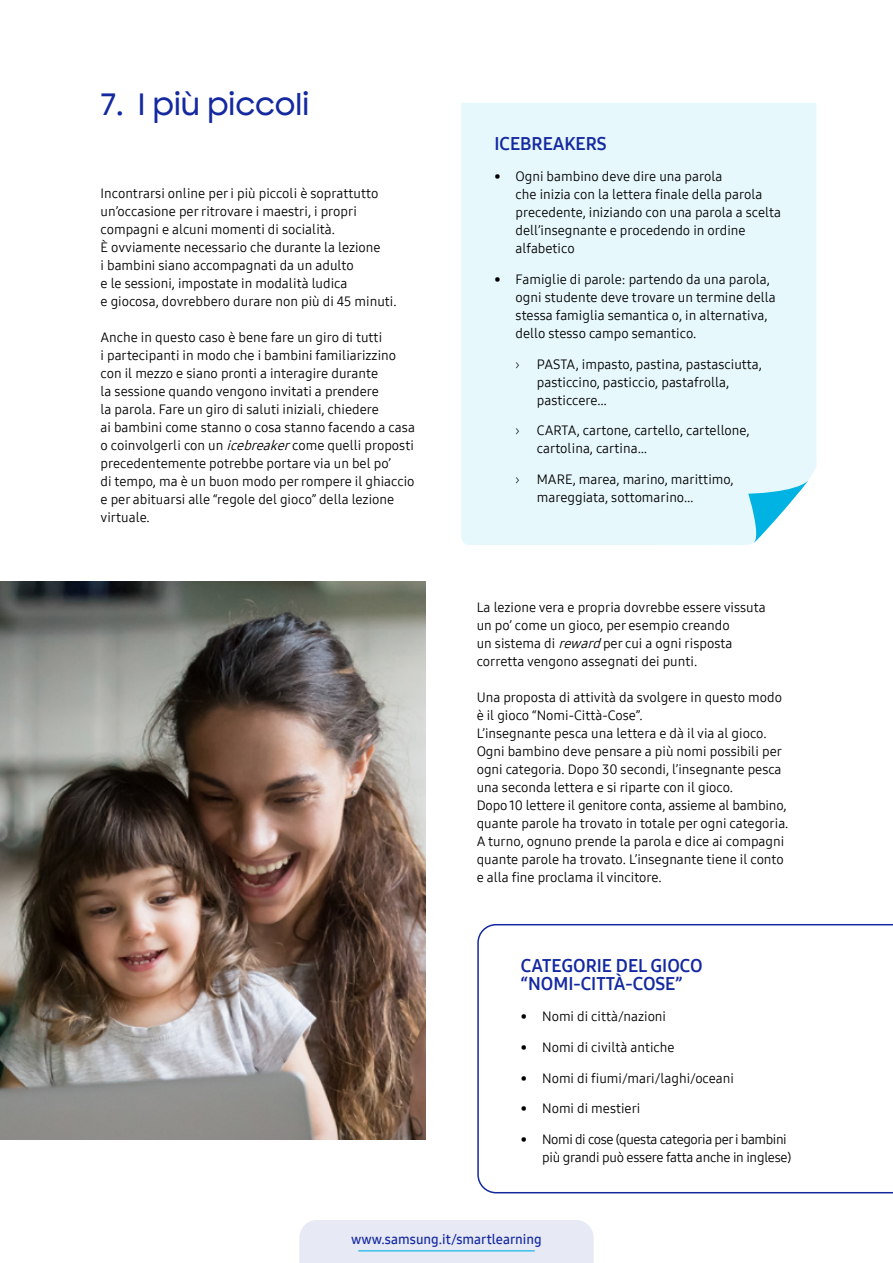
<style>
.page{position:relative;width:893px;height:1263px;background:#fff}
.page>*{position:absolute;margin:0;border:0;box-sizing:border-box;transform-origin:0 0}
.t1{font:500 30px "Samsung Sharp Sans";color:#1428a0}
.t2{font:18px "Samsung One 700";color:#1428a0}
.t3{font:13.5px/18px "Samsung One 400";color:#000}
.t4{font:13.5px/18px "Samsung One 400";letter-spacing:-.03em;color:#000}
.t5{font:13.5px "Samsung One 600";color:#1428a0}
.t6{font:13.5px "Samsung One 300 C";color:#000}
.s1{font-style:italic}
</style>
<div class="page">
<div style="left:461px;top:103px;width:355px;height:442px;background:#e7f8fd"></div>
<svg style="left:663px;top:461px;width:154px;height:84px"></svg>
<img style="left:0;top:581px;width:425px;height:558px">
<svg style="left:477px;top:924px;width:416px;height:269px"></svg>
<div style="left:299px;top:1220px;width:295px;height:43px;background:#e7e9f5"></div>
<hr style="left:358px;top:1250px;width:177px;height:1px;background:#00b3e3">
<p class="t1" style="left:101px;top:83px;width:210px">7. I più piccoli</p>
<p class="t3" style="left:101px;top:184px;width:279px">Incontrarsi online per i più piccoli è soprattutto un’occasione per ritrovare i maestri, i propri compagni e alcuni momenti di socialità.</p>
<p class="t3" style="left:101px;top:238px;width:282px">È ovviamente necessario che durante la lezione</p>
<p class="t3" style="left:101px;top:256px;width:255px">i bambini siano accompagnati da un adulto</p>
<p class="t3" style="left:101px;top:274px;width:248px">e le sessioni, impostate in modalità ludica</p>
<p class="t3" style="left:101px;top:292px;width:298px">e giocosa, dovrebbero durare non più di 45 minuti.</p>
<p class="t3" style="left:101px;top:328px;width:283px">Anche in questo caso è bene fare un giro di tutti</p>
<p class="t3" style="left:101px;top:346px;width:297px">i partecipanti in modo che i bambini familiarizzino con il mezzo e siano pronti a interagire durante</p>
<p class="t3" style="left:101px;top:382px;width:280px">la sessione quando vengono invitati a prendere</p>
<p class="t3" style="left:101px;top:400px;width:280px">la parola. Fare un giro di saluti iniziali, chiedere</p>
<p class="t3" style="left:101px;top:418px;width:316px;text-align:justify">ai bambini come stanno o cosa stanno facendo a casa o coinvolgerli con un <span class="s1">icebreaker</span>come quelli proposti precedentemente potrebbe portare via un bel po’</p>
<p class="t3" style="left:101px;top:472px;width:315px">di tempo, ma è un buon modo per rompere il ghiaccio e per abituarsi alle “regole del gioco” della lezione virtuale.</p>
<p class="t2" style="left:494px;top:132px;width:114px">ICEBREAKERS</p>
<p class="t3" style="left:516px;top:167px;width:267px;text-indent:-21px">• Ogni bambino deve dire una parola<br>che inizia con la lettera finale della parola precedente, iniziando con una parola a scelta dell’insegnante e procedendo in ordine alfabetico</p>
<p class="t3" style="left:516px;top:270px;width:262px;text-indent:-21px">• Famiglie di parole: partendo da una parola, ogni studente deve trovare un termine della stessa famiglia semantica o, in alternativa, dello stesso campo semantico.</p>
<p class="t6" style="left:516px;top:355px;width:6px">›</p>
<p class="t3" style="left:537px;top:355px;width:227px">PASTA, impasto, pastina, pastasciutta, pasticcino, pasticcio, pastafrolla, pasticcere…</p>
<p class="t6" style="left:516px;top:422px;width:6px">›</p>
<p class="t3" style="left:537px;top:422px;width:214px">CARTA, cartone, cartello, cartellone, cartolina, cartina…</p>
<p class="t6" style="left:516px;top:470px;width:6px">›</p>
<p class="t3" style="left:537px;top:470px;width:198px">MARE, marea, marino, marittimo, mareggiata, sottomarino…</p>
<p class="t3" style="left:477px;top:598px;width:291px">La lezione vera e propria dovrebbe essere vissuta</p>
<p class="t3" style="left:477px;top:616px;width:255px">un po’ come un gioco, per esempio creando</p>
<p class="t3" style="left:477px;top:634px;width:257px">un sistema di <span class="s1">reward</span>per cui a ogni risposta</p>
<p class="t3" style="left:477px;top:652px;width:222px">corretta vengono assegnati dei punti.</p>
<p class="t3" style="left:477px;top:688px;width:307px">Una proposta di attività da svolgere in questo modo</p>
<p class="t3" style="left:477px;top:706px;width:167px">è il gioco “Nomi-Città-Cose”.</p>
<p class="t3" style="left:477px;top:724px;width:307px">L’insegnante pesca una lettera e dà il via al gioco.<br>Ogni bambino deve pensare a più nomi possibili per ogni categoria. Dopo 30 secondi, l’insegnante pesca una seconda lettera e si riparte con il gioco.</p>
<p class="t3" style="left:477px;top:796px;width:313px">Dopo 10 lettere il genitore conta, assieme al bambino, quante parole ha trovato in totale per ogni categoria.<br>A turno, ognuno prende la parola e dice ai compagni quante parole ha trovato. L’insegnante tiene il conto e alla fine proclama il vincitore.</p>
<p class="t2" style="left:521px;top:954px;width:183px">CATEGORIE DEL GIOCO</p>
<p class="t2" style="left:521px;top:972px;width:163px">“NOMI-CITTÀ-COSE”</p>
<p class="t3" style="left:521px;top:1007px;width:147px">• Nomi di città/nazioni</p>
<p class="t3" style="left:521px;top:1038px;width:155px">• Nomi di civiltà antiche</p>
<p class="t3" style="left:521px;top:1069px;width:215px">• Nomi di fiumi/mari/laghi/oceani</p>
<p class="t3" style="left:521px;top:1099px;width:121px">• Nomi di mestieri</p>
<p class="t4" style="left:542px;top:1130px;width:251px;text-indent:-21px">• Nomi di cose (questa categoria per i bambini più grandi può essere fatta anche in inglese)</p>
<p class="t5" style="left:351px;top:1231px;width:192px">www.samsung.it/smartlearning</p>
</div>
